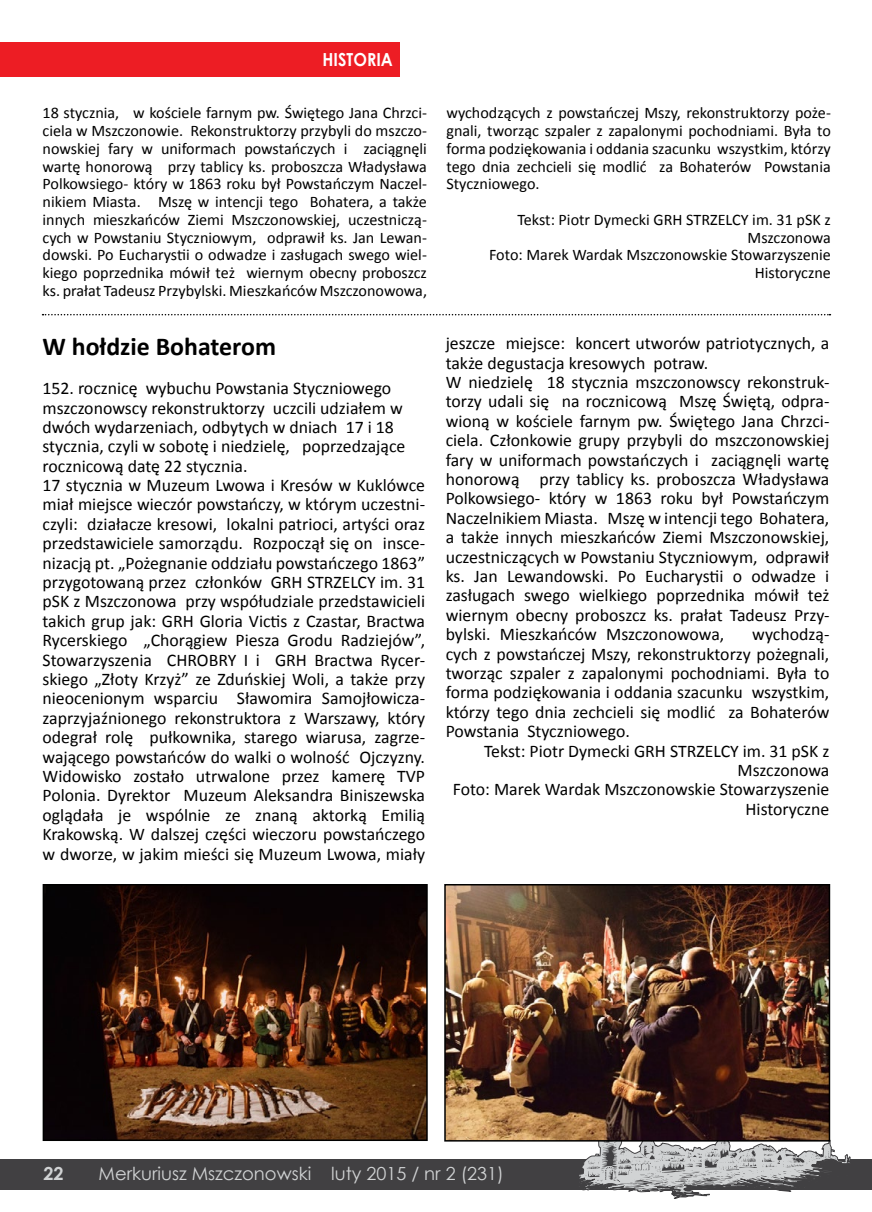
<style>
.page{position:relative;width:872px;height:1212px;background:#fff}
.page>*{position:absolute;margin:0;border:0;box-sizing:border-box;transform-origin:0 0}
.t1{font:700 25.8px "Calibri";color:#000}
.t2{font:18px "Century Gothic";color:#d1d3d4}
.t3{font:700 18px "Century Gothic";color:#fff;scale:.9 1}
.t4{font:700 18px "Century Gothic";color:#d1d3d4}
.t5{font:17.7px/19.4px "Calibri";color:#000}
.t6{font:16.2px/17.7px "Calibri";color:#000;text-align:justify}
</style>
<div class="page">
<div style="left:0;top:1159px;width:872px;height:30px;background:#414042"></div>
<svg style="left:578px;top:1110px;width:272px;height:88px"></svg>
<svg style="left:43px;top:314px;width:787px;height:1px"></svg>
<img style="left:46px;top:887px;width:379px;height:251px">
<div style="left:43px;top:884px;width:385px;height:257px;border:2px solid #000"></div>
<img style="left:447px;top:887px;width:380px;height:251px">
<div style="left:444px;top:884px;width:386px;height:257px;border:2px solid #000"></div>
<div style="left:0;top:43px;width:400px;height:34px;background:#ed1d24"></div>
<p class="t3" style="left:323px;top:46px;width:80px">HISTORIA</p>
<p class="t3" style="left:302px;top:46px;width:102px">W NUME ZE</p>
<p class="t6" style="left:43px;top:104px;width:386px">18 stycznia, w kościele farnym pw. Świętego Jana Chrzci&shy;ciela w Mszczonowie. Rekonstruktorzy przybyli do mszczo&shy;nowskiej fary w uniformach powstańczych i zaciągnęli wartę honorową przy tablicy ks. proboszcza Władysława Polkowsiego- który w 1863 roku był Powstańczym Naczel&shy;nikiem Miasta. Mszę w intencji tego Bohatera, a także innych mieszkańców Ziemi Mszczonowskiej, uczestniczą&shy;cych w Powstaniu Styczniowym, odprawił ks. Jan Lewan&shy;dowski. Po Eucharystii o odwadze i zasługach swego wiel&shy;kiego poprzednika mówił też wiernym obecny proboszcz ks. prałat Tadeusz Przybylski. Mieszkańców Mszczonowowa,</p>
<p class="t6" style="left:446px;top:104px;width:386px">wychodzących z powstańczej Mszy, rekonstruktorzy poże&shy;gnali, tworząc szpaler z zapalonymi pochodniami. Była to forma podziękowania i oddania szacunku wszystkim, którzy tego dnia zechcieli się modlić za Bohaterów Powstania Styczniowego.</p>
<p class="t6" style="left:489px;top:211px;width:343px;text-align:right">Tekst: Piotr Dymecki GRH STRZELCY im. 31 pSK z<br>Mszczonowa<br>Foto: Marek Wardak Mszczonowskie Stowarzyszenie<br>Historyczne</p>
<h1 class="t1" style="left:43px;top:330px;width:235px">W hołdzie Bohaterom</h1>
<p class="t5" style="left:43px;top:379px;width:384px">152. rocznicę wybuchu Powstania Styczniowego mszczonowscy rekonstruktorzy uczcili udziałem w dwóch wydarzeniach, odbytych w dniach 17 i 18 stycznia, czyli w sobotę i niedzielę, poprzedzające rocznicową datę 22 stycznia.<br>17 stycznia w Muzeum Lwowa i Kresów w Kuklówce miał miejsce wieczór powstańczy, w którym uczestni&shy;czyli: działacze kresowi, lokalni patrioci, artyści oraz przedstawiciele samorządu. Rozpoczął się on insce&shy;nizacją pt. „Pożegnanie oddziału powstańczego 1863” przygotowaną przez członków GRH STRZELCY im. 31 pSK z Mszczonowa przy współudziale przedstawicieli takich grup jak: GRH Gloria Victis z Czastar, Bractwa Rycerskiego „Chorągiew Piesza Grodu Radziejów”, Stowarzyszenia CHROBRY I i GRH Bractwa Rycer&shy;skiego „Złoty Krzyż” ze Zduńskiej Woli, a także przy nieocenionym wsparciu Sławomira Samojłowicza&shy;zaprzyjaźnionego rekonstruktora z Warszawy, który odegrał rolę pułkownika, starego wiarusa, zagrze&shy;wającego powstańców do walki o wolność Ojczyzny.<br>Widowisko zostało utrwalone przez kamerę TVP Polonia. Dyrektor Muzeum Aleksandra Biniszewska oglądała je wspólnie ze znaną aktorką Emilią Krakowską. W dalszej części wieczoru powstańczego w dworze, w jakim mieści się Muzeum Lwowa, miały</p>
<p class="t5" style="left:446px;top:334px;width:385px">jeszcze miejsce: koncert utworów patriotycznych, a także degustacja kresowych potraw.<br>W niedzielę 18 stycznia mszczonowscy rekonstruk&shy;torzy udali się na rocznicową Mszę Świętą, odpra&shy;wioną w kościele farnym pw. Świętego Jana Chrzci&shy;ciela. Członkowie grupy przybyli do mszczonowskiej fary w uniformach powstańczych i zaciągnęli wartę honorową przy tablicy ks. proboszcza Władysława Polkowsiego- który w 1863 roku był Powstańczym Naczelnikiem Miasta. Mszę w intencji tego Bohatera, a także innych mieszkańców Ziemi Mszczonowskiej, uczestniczących w Powstaniu Styczniowym, odprawił ks. Jan Lewandowski. Po Eucharystii o odwadze i zasługach swego wielkiego poprzednika mówił też wiernym obecny proboszcz ks. prałat Tadeusz Przy&shy;bylski. Mieszkańców Mszczonowowa,</p>
<p class="t5" style="left:446px;top:625px;width:385px;text-align:justify;text-indent:306px">wychodzą&shy;cych z powstańczej Mszy, rekonstruktorzy pożegnali, tworząc szpaler z zapalonymi pochodniami. Była to forma podziękowania i oddania szacunku wszystkim, którzy tego dnia zechcieli się modlić za Bohaterów Powstania Styczniowego.</p>
<p class="t5" style="left:453px;top:741px;width:378px;text-align:right">Tekst: Piotr Dymecki GRH STRZELCY im. 31 pSK z<br>Mszczonowa<br>Foto: Marek Wardak Mszczonowskie Stowarzyszenie<br>Historyczne</p>
<p class="t4" style="left:43px;top:1159px;width:22px">22</p>
<p class="t2" style="left:98px;top:1161px;width:407px">Merkuriusz Mszczonowski luty 2015 / nr 2 (231)</p>
</div>
